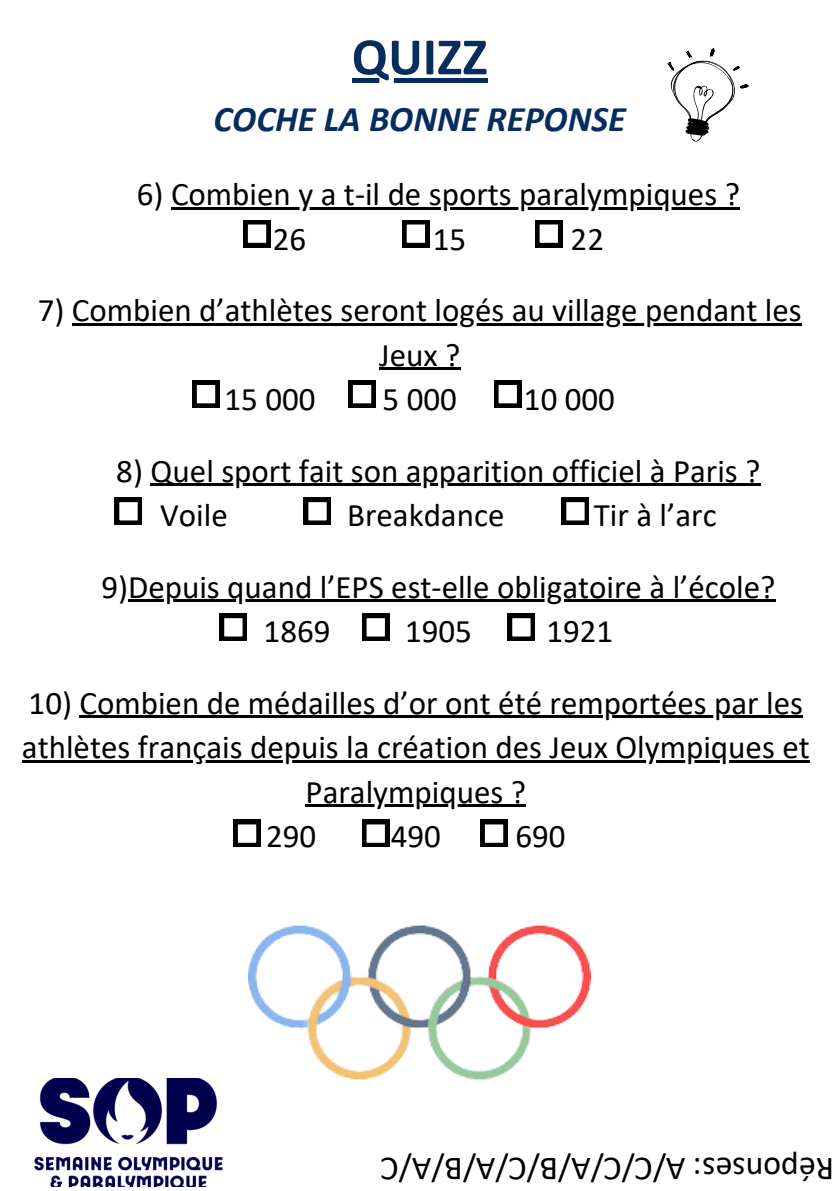
<style>
.page{position:relative;width:839px;height:1191px;background:#fff}
.page>*{position:absolute;margin:0;border:0;box-sizing:border-box;transform-origin:0 0}
.t1{font:700 53px "Calibri";color:#072c5d}
.t2{font:italic 700 36px "Calibri";color:#072c5d}
.t3{font:33.8px "Calibri";color:#000}
.t4{font:33px/44.4px "Calibri";color:#000}
</style>
<div class="page">
<hr style="left:171px;top:207px;width:569px;height:2px;background:#000">
<hr style="left:79px;top:716px;width:724px;height:2px;background:#000">
<hr style="left:22px;top:760px;width:787px;height:2px;background:#000">
<hr style="left:305px;top:805px;width:221px;height:2px;background:#000">
<hr style="left:128px;top:600px;width:647px;height:2px;background:#000">
<hr style="left:150px;top:484px;width:610px;height:2px;background:#000">
<hr style="left:72px;top:323px;width:729px;height:2px;background:#000">
<hr style="left:379px;top:368px;width:81px;height:2px;background:#000">
<hr style="left:352px;top:79px;width:135px;height:4px;background:#072c5d">
<svg style="left:667px;top:48px;width:82px;height:94px"></svg>
<img style="left:34px;top:1078px;width:189px;height:108px">
<svg style="left:362px;top:820px;width:27px;height:27px"></svg>
<svg style="left:304px;top:498px;width:27px;height:27px"></svg>
<svg style="left:115px;top:498px;width:27px;height:27px"></svg>
<svg style="left:480px;top:820px;width:27px;height:27px"></svg>
<div style="left:561px;top:498px;width:28px;height:27px;background:#000"></div>
<svg style="left:566px;top:502px;width:19px;height:19px"></svg>
<svg style="left:494px;top:381px;width:27px;height:27px"></svg>
<div style="left:348px;top:381px;width:28px;height:27px;background:#000"></div>
<svg style="left:352px;top:385px;width:20px;height:19px"></svg>
<div style="left:192px;top:381px;width:28px;height:27px;background:#000"></div>
<svg style="left:196px;top:385px;width:20px;height:19px"></svg>
<svg style="left:535px;top:220px;width:27px;height:27px"></svg>
<svg style="left:402px;top:220px;width:27px;height:27px"></svg>
<div style="left:243px;top:220px;width:28px;height:27px;background:#000"></div>
<svg style="left:247px;top:224px;width:20px;height:19px"></svg>
<div style="left:233px;top:820px;width:28px;height:27px;background:#000"></div>
<svg style="left:237px;top:824px;width:20px;height:19px"></svg>
<div style="left:507px;top:614px;width:28px;height:27px;background:#000"></div>
<svg style="left:512px;top:618px;width:19px;height:19px"></svg>
<svg style="left:362px;top:614px;width:27px;height:27px"></svg>
<svg style="left:220px;top:614px;width:27px;height:27px"></svg>
<img style="left:248px;top:925px;width:342px;height:155px">
<h1 class="t1" style="left:352px;top:35px;width:137px">QUIZZ</h1>
<p class="t2" style="left:213px;top:104px;width:414px">COCHE LA BONNE REPONSE</p>
<h1 class="t4" style="left:137px;top:175px;width:604px">6) Combien y a t-il de sports paralympiques ?</h1>
<p class="t4" style="left:273px;top:219px;width:35px">26</p>
<p class="t4" style="left:433px;top:219px;width:35px">15</p>
<p class="t4" style="left:570px;top:219px;width:35px">22</p>
<p class="t4" style="left:38px;top:291px;width:765px">7) Combien d’athlètes seront logés au village pendant les</p>
<p class="t4" style="left:379px;top:335px;width:83px">Jeux ?</p>
<p class="t4" style="left:224px;top:380px;width:92px">15 000</p>
<p class="t4" style="left:382px;top:380px;width:76px">5 000</p>
<p class="t4" style="left:524px;top:380px;width:92px">10 000</p>
<p class="t4" style="left:116px;top:451px;width:645px">8) Quel sport fait son apparition officiel à Paris ?</p>
<p class="t4" style="left:160px;top:496px;width:69px">Voile</p>
<p class="t4" style="left:347px;top:496px;width:159px">Breakdance</p>
<p class="t4" style="left:593px;top:496px;width:124px">Tir à l’arc</p>
<p class="t4" style="left:101px;top:567px;width:675px">9)Depuis quand l’EPS est-elle obligatoire à l’école?</p>
<p class="t4" style="left:264px;top:612px;width:68px">1869</p>
<p class="t4" style="left:405px;top:612px;width:68px">1905</p>
<p class="t4" style="left:546px;top:612px;width:68px">1921</p>
<p class="t4" style="left:29px;top:683px;width:775px">10) Combien de médailles d’or ont été remportées par les</p>
<p class="t4" style="left:22px;top:728px;width:789px">athlètes français depuis la création des Jeux Olympiques et</p>
<p class="t4" style="left:266px;top:772px;width:261px;text-indent:39px">Paralympiques ?<br>290</p>
<p class="t4" style="left:391px;top:816px;width:52px">490</p>
<p class="t4" style="left:515px;top:816px;width:52px">690</p>
<p class="t3" style="left:834px;top:1184px;width:455px;rotate:-180deg">Réponses: A/C/C/A/B/C/A/B/A/C</p>
</div>
